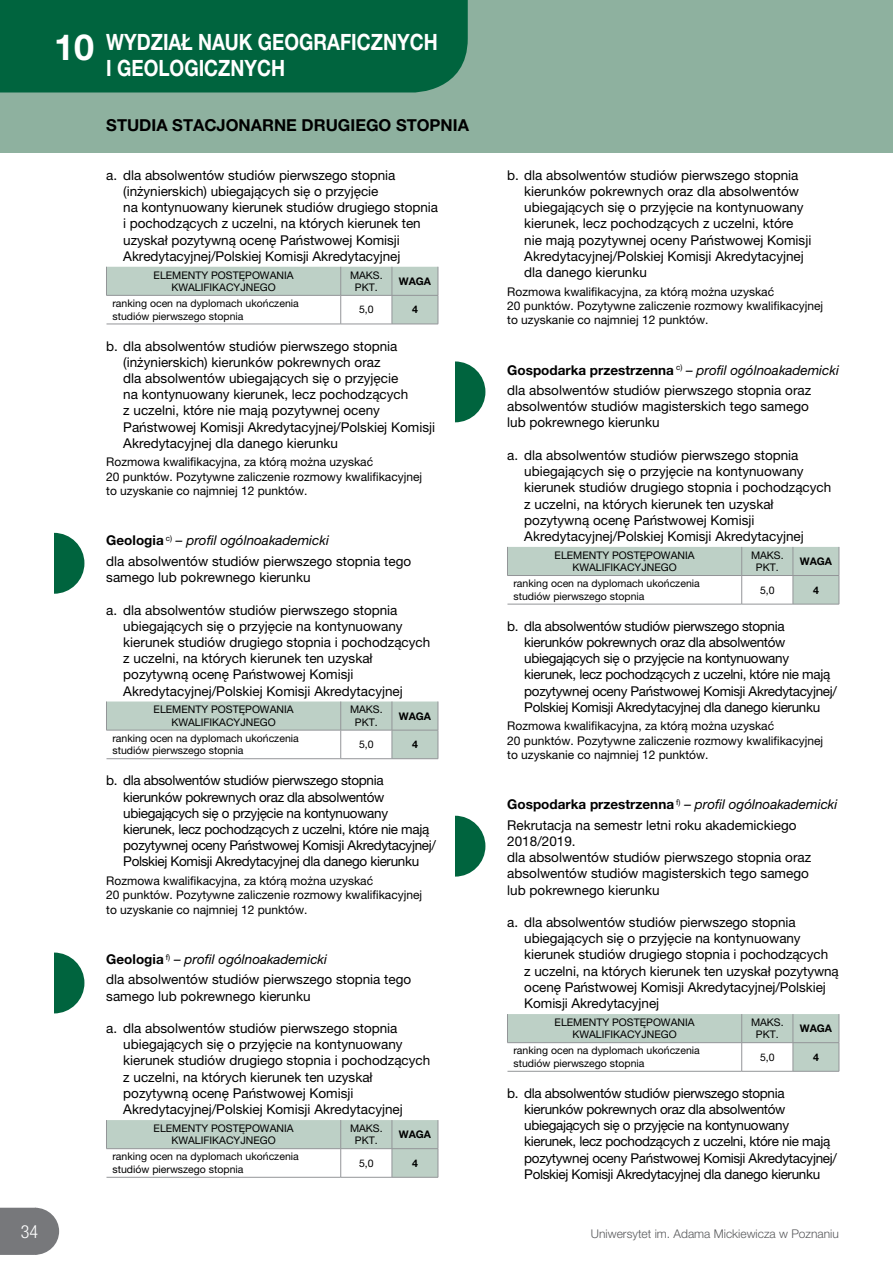
<style>
.page{position:relative;width:893px;height:1263px;background:#fff}
.page>*{position:absolute;margin:0;border:0;box-sizing:border-box;transform-origin:0 0}
.t1{font:700 22.5px/25.5px "Helvetica Neue LT Pro";color:#fff;scale:.84 1}
.t2{font:300 condensed 18px "Helvetica Neue LT Pro";color:#fff}
.t3{font:700 16.5px "Helvetica Neue LT Pro";color:#000}
.t4{font:13.5px/16.2px "Helvetica Neue LT Pro";color:#000}
.t5{font:13.5px/16.2px "Helvetica Neue LT Pro";letter-spacing:-.025em;color:#000}
.t6{font:12px/14.4px "Helvetica Neue LT Pro";color:#000}
.t7{font:300 12px "Helvetica Neue LT Pro";color:#58595b}
.t8{font:10.5px/12.6px "Helvetica Neue LT Pro";color:#000;text-align:center}
.t9{font:700 10.5px "Helvetica Neue LT Pro";color:#000}
.s1{font-size:36px}
.s2{font-weight:700}
.s3{font-style:italic}
</style>
<div class="page">
<svg style="left:0;top:1208px;width:59px;height:47px;background:#828386"></svg>
<div style="left:0;top:0;width:893px;height:153px;background:#8eb19f"></div>
<div style="left:0;top:0;width:468px;height:92px;background:#00643e"></div>
<hr style="left:106px;top:324px;width:235px;height:1px;background:#939598">
<hr style="left:341px;top:324px;width:51px;height:1px;background:#939598">
<svg style="left:106px;top:267px;width:333px;height:57px"></svg>
<hr style="left:392px;top:324px;width:46px;height:1px;background:#939598">
<svg style="left:106px;top:701px;width:333px;height:58px"></svg>
<hr style="left:392px;top:758px;width:46px;height:1px;background:#939598">
<hr style="left:106px;top:1177px;width:235px;height:1px;background:#939598">
<hr style="left:341px;top:1177px;width:51px;height:1px;background:#939598">
<svg style="left:106px;top:1120px;width:333px;height:57px"></svg>
<hr style="left:392px;top:1177px;width:46px;height:1px;background:#939598">
<hr style="left:507px;top:604px;width:235px;height:1px;background:#939598">
<hr style="left:742px;top:604px;width:51px;height:1px;background:#939598">
<svg style="left:507px;top:547px;width:333px;height:57px"></svg>
<hr style="left:793px;top:604px;width:46px;height:1px;background:#939598">
<hr style="left:507px;top:1071px;width:235px;height:1px;background:#939598">
<hr style="left:742px;top:1071px;width:51px;height:1px;background:#939598">
<svg style="left:507px;top:1014px;width:333px;height:57px"></svg>
<hr style="left:793px;top:1071px;width:46px;height:1px;background:#939598">
<svg style="left:54px;top:533px;width:30px;height:61px"></svg>
<svg style="left:54px;top:952px;width:30px;height:61px"></svg>
<svg style="left:455px;top:816px;width:30px;height:61px"></svg>
<svg style="left:455px;top:361px;width:30px;height:61px"></svg>
<h1 class="t1" style="left:106px;top:29px;width:396px;text-indent:-52px"><span class="s1">10</span> WYDZIAŁ NAUK GEOGRAFICZNYCH<br>I GEOLOGICZNYCH</h1>
<p class="t3" style="left:106px;top:115px;width:364px">STUDIA STACJONARNE DRUGIEGO STOPNIA</p>
<p class="t4" style="left:123px;top:167px;width:316px;text-indent:-17px">a. dla absolwentów studiów pierwszego stopnia (inżynierskich) ubiegających się o przyjęcie<br>na kontynuowany kierunek studiów drugiego stopnia i pochodzących z uczelni, na których kierunek ten uzyskał pozytywną ocenę Państwowej Komisji Akredytacyjnej/Polskiej Komisji Akredytacyjnej</p>
<p class="t8" style="left:154px;top:268px;width:142px">ELEMENTY POSTĘPOWANIA<br>KWALIFIKACYJNEGO</p>
<p class="t8" style="left:350px;top:268px;width:34px">MAKS.<br>PKT.</p>
<p class="t9" style="left:399px;top:275px;width:34px">WAGA</p>
<p class="t8" style="left:112px;top:297px;width:188px;text-align:left">ranking ocen na dyplomach ukończenia studiów pierwszego stopnia</p>
<p class="t8" style="left:359px;top:303px;width:16px">5,0</p>
<p class="t9" style="left:412px;top:303px;width:7px">4</p>
<p class="t4" style="left:123px;top:337px;width:313px;text-indent:-17px">b. dla absolwentów studiów pierwszego stopnia (inżynierskich) kierunków pokrewnych oraz<br>dla absolwentów ubiegających się o przyjęcie<br>na kontynuowany kierunek, lecz pochodzących<br>z uczelni, które nie mają pozytywnej oceny Państwowej Komisji Akredytacyjnej/Polskiej Komisji Akredytacyjnej dla danego kierunku</p>
<p class="t6" style="left:106px;top:455px;width:317px">Rozmowa kwalifikacyjna, za którą można uzyskać<br>20 punktów. Pozytywne zaliczenie rozmowy kwalifikacyjnej to uzyskanie co najmniej 12 punktów.</p>
<p class="t4" style="left:106px;top:530px;width:306px;line-height:20.4px"><span class="s2">Geologia</span> <sup>c)</sup> <span class="s3">– profil ogólnoakademicki<br></span>dla absolwentów studiów pierwszego stopnia tego</p>
<p class="t4" style="left:106px;top:569px;width:206px">samego lub pokrewnego kierunku</p>
<p class="t4" style="left:123px;top:601px;width:309px;text-indent:-17px">a. dla absolwentów studiów pierwszego stopnia ubiegających się o przyjęcie na kontynuowany kierunek studiów drugiego stopnia i pochodzących z uczelni, na których kierunek ten uzyskał pozytywną ocenę Państwowej Komisji Akredytacyjnej/Polskiej Komisji Akredytacyjnej</p>
<p class="t8" style="left:154px;top:703px;width:142px">ELEMENTY POSTĘPOWANIA<br>KWALIFIKACYJNEGO</p>
<p class="t8" style="left:350px;top:703px;width:34px">MAKS.<br>PKT.</p>
<p class="t9" style="left:399px;top:709px;width:34px">WAGA</p>
<p class="t8" style="left:112px;top:732px;width:188px;text-align:left">ranking ocen na dyplomach ukończenia studiów pierwszego stopnia</p>
<p class="t8" style="left:359px;top:738px;width:16px">5,0</p>
<p class="t9" style="left:412px;top:738px;width:7px">4</p>
<p class="t5" style="left:123px;top:772px;width:314px;text-indent:-17px">b. dla absolwentów studiów pierwszego stopnia kierunków pokrewnych oraz dla absolwentów ubiegających się o przyjęcie na kontynuowany kierunek, lecz pochodzących z uczelni, które nie mają pozytywnej oceny Państwowej Komisji Akredytacyjnej/ Polskiej Komisji Akredytacyjnej dla danego kierunku</p>
<p class="t6" style="left:106px;top:873px;width:317px">Rozmowa kwalifikacyjna, za którą można uzyskać<br>20 punktów. Pozytywne zaliczenie rozmowy kwalifikacyjnej to uzyskanie co najmniej 12 punktów.</p>
<p class="t4" style="left:106px;top:949px;width:306px;line-height:20.4px"><span class="s2">Geologia</span> <sup>f)</sup> <span class="s3">– profil ogólnoakademicki<br></span>dla absolwentów studiów pierwszego stopnia tego</p>
<p class="t4" style="left:106px;top:987px;width:206px">samego lub pokrewnego kierunku</p>
<p class="t4" style="left:123px;top:1020px;width:309px;text-indent:-17px">a. dla absolwentów studiów pierwszego stopnia ubiegających się o przyjęcie na kontynuowany kierunek studiów drugiego stopnia i pochodzących z uczelni, na których kierunek ten uzyskał pozytywną ocenę Państwowej Komisji Akredytacyjnej/Polskiej Komisji Akredytacyjnej</p>
<p class="t8" style="left:154px;top:1122px;width:142px">ELEMENTY POSTĘPOWANIA<br>KWALIFIKACYJNEGO</p>
<p class="t8" style="left:350px;top:1122px;width:34px">MAKS.<br>PKT.</p>
<p class="t9" style="left:399px;top:1128px;width:34px">WAGA</p>
<p class="t8" style="left:112px;top:1150px;width:188px;text-align:left">ranking ocen na dyplomach ukończenia studiów pierwszego stopnia</p>
<p class="t8" style="left:359px;top:1156px;width:16px">5,0</p>
<p class="t9" style="left:412px;top:1156px;width:7px">4</p>
<p class="t4" style="left:524px;top:167px;width:288px;text-indent:-17px">b. dla absolwentów studiów pierwszego stopnia kierunków pokrewnych oraz dla absolwentów ubiegających się o przyjęcie na kontynuowany kierunek, lecz pochodzących z uczelni, które nie mają pozytywnej oceny Państwowej Komisji Akredytacyjnej/Polskiej Komisji Akredytacyjnej dla danego kierunku</p>
<p class="t6" style="left:507px;top:284px;width:317px">Rozmowa kwalifikacyjna, za którą można uzyskać<br>20 punktów. Pozytywne zaliczenie rozmowy kwalifikacyjnej to uzyskanie co najmniej 12 punktów.</p>
<p class="t4" style="left:507px;top:359px;width:333px;line-height:20.4px"><span class="s2">Gospodarka przestrzenna</span> <sup>c)</sup> <span class="s3">– profil ogólnoakademicki </span>dla absolwentów studiów pierwszego stopnia oraz</p>
<p class="t4" style="left:507px;top:398px;width:303px">absolwentów studiów magisterskich tego samego lub pokrewnego kierunku</p>
<p class="t4" style="left:524px;top:447px;width:309px;text-indent:-17px">a. dla absolwentów studiów pierwszego stopnia ubiegających się o przyjęcie na kontynuowany kierunek studiów drugiego stopnia i pochodzących z uczelni, na których kierunek ten uzyskał pozytywną ocenę Państwowej Komisji Akredytacyjnej/Polskiej Komisji Akredytacyjnej</p>
<p class="t8" style="left:555px;top:548px;width:142px">ELEMENTY POSTĘPOWANIA<br>KWALIFIKACYJNEGO</p>
<p class="t8" style="left:751px;top:548px;width:34px">MAKS.<br>PKT.</p>
<p class="t9" style="left:800px;top:555px;width:34px">WAGA</p>
<p class="t8" style="left:513px;top:577px;width:188px;text-align:left">ranking ocen na dyplomach ukończenia studiów pierwszego stopnia</p>
<p class="t8" style="left:760px;top:583px;width:16px">5,0</p>
<p class="t9" style="left:813px;top:583px;width:7px">4</p>
<p class="t5" style="left:524px;top:618px;width:314px;text-indent:-17px">b. dla absolwentów studiów pierwszego stopnia kierunków pokrewnych oraz dla absolwentów ubiegających się o przyjęcie na kontynuowany kierunek, lecz pochodzących z uczelni, które nie mają pozytywnej oceny Państwowej Komisji Akredytacyjnej/ Polskiej Komisji Akredytacyjnej dla danego kierunku</p>
<p class="t6" style="left:507px;top:719px;width:317px">Rozmowa kwalifikacyjna, za którą można uzyskać<br>20 punktów. Pozytywne zaliczenie rozmowy kwalifikacyjnej to uzyskanie co najmniej 12 punktów.</p>
<p class="t4" style="left:507px;top:794px;width:332px;line-height:20.4px"><span class="s2">Gospodarka przestrzenna</span> <sup>f)</sup> <span class="s3">– profil ogólnoakademicki<br></span>Rekrutacja na semestr letni roku akademickiego</p>
<p class="t4" style="left:507px;top:833px;width:305px">2018/2019.<br>dla absolwentów studiów pierwszego stopnia oraz absolwentów studiów magisterskich tego samego lub pokrewnego kierunku</p>
<p class="t4" style="left:524px;top:914px;width:316px;text-indent:-17px">a. dla absolwentów studiów pierwszego stopnia ubiegających się o przyjęcie na kontynuowany kierunek studiów drugiego stopnia i pochodzących<br>z uczelni, na których kierunek ten uzyskał pozytywną ocenę Państwowej Komisji Akredytacyjnej/Polskiej Komisji Akredytacyjnej</p>
<p class="t8" style="left:555px;top:1016px;width:142px">ELEMENTY POSTĘPOWANIA<br>KWALIFIKACYJNEGO</p>
<p class="t8" style="left:751px;top:1016px;width:34px">MAKS.<br>PKT.</p>
<p class="t9" style="left:800px;top:1022px;width:34px">WAGA</p>
<p class="t8" style="left:513px;top:1044px;width:188px;text-align:left">ranking ocen na dyplomach ukończenia studiów pierwszego stopnia</p>
<p class="t8" style="left:760px;top:1050px;width:16px">5,0</p>
<p class="t9" style="left:813px;top:1050px;width:7px">4</p>
<p class="t5" style="left:524px;top:1085px;width:314px;text-indent:-17px">b. dla absolwentów studiów pierwszego stopnia kierunków pokrewnych oraz dla absolwentów ubiegających się o przyjęcie na kontynuowany kierunek, lecz pochodzących z uczelni, które nie mają pozytywnej oceny Państwowej Komisji Akredytacyjnej/ Polskiej Komisji Akredytacyjnej dla danego kierunku</p>
<h2 class="t2" style="left:21px;top:1221px;width:19px">34</h2>
<p class="t7" style="left:591px;top:1226px;width:250px">Uniwersytet im. Adama Mickiewicza w Poznaniu</p>
</div>
